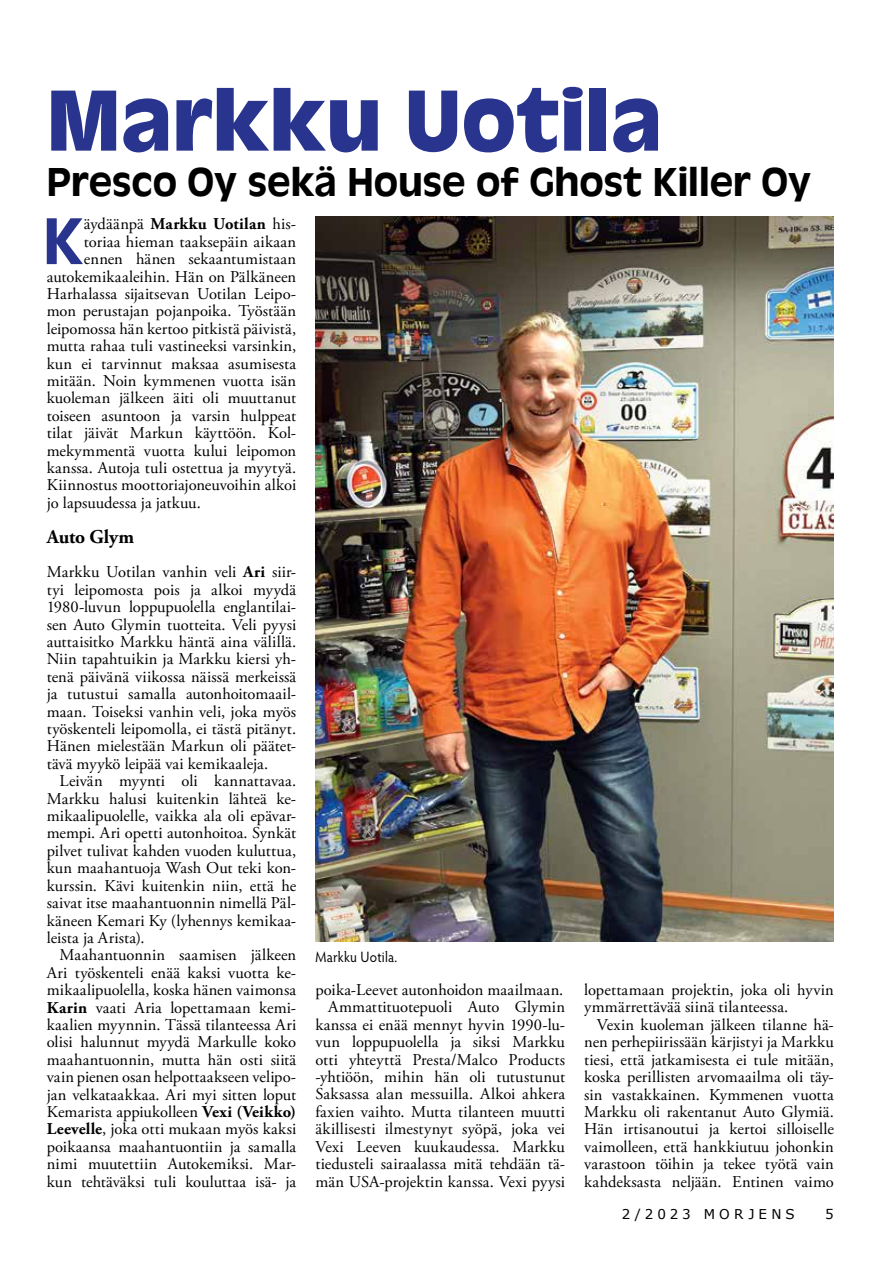
<style>
.page{position:relative;width:893px;height:1263px;background:#fff}
.page>*{position:absolute;margin:0;border:0;box-sizing:border-box;transform-origin:0 0}
.t1{font:700 90px "Antique Oli";color:#29348f}
.t2{font:500 68.7px "Antique Oli";color:#29348f}
.t3{font:500 42px "Antique Oli";color:#000}
.t4{font:700 19.5px "Adobe Garamond Pro";letter-spacing:-.005em;color:#000}
.t5{font:16.5px/17.4px "Adobe Garamond Pro";letter-spacing:.005em;color:#000;text-align:justify}
.t6{font:700 16.5px "Adobe Garamond Pro";letter-spacing:.015em;color:#000}
.t7{font:15px "Hypatia Sans Pro";letter-spacing:.015em;color:#000;scale:.9 1}
.t8{font:13.5px "Verdana";letter-spacing:.31em;color:#000}
.s1{font-weight:400}
.s2{font-weight:700}
</style>
<div class="page">
<img style="left:315px;top:217px;width:518px;height:724px">
<h1 class="t1" style="left:47px;top:70px;width:617px">Markku Uotila</h1>
<h3 class="t3" style="left:47px;top:158px;width:766px">Presco Oy sekä House of Ghost Killer Oy</h3>
<h2 class="t2" style="left:43px;top:203px;width:42px">K</h2>
<p class="t6" style="left:84px;top:214px;width:214px"><span class="s1">äydäänpä</span> Markku Uotilan <span class="s1">his-</span></p>
<p class="t5" style="left:84px;top:233px;width:214px">toriaa hieman taaksepäin aikaan</p>
<p class="t5" style="left:84px;top:251px;width:214px">ennen hänen sekaantumistaan</p>
<p class="t5" style="left:47px;top:268px;width:251px">autokemikaaleihin. Hän on Pälkäneen</p>
<p class="t5" style="left:47px;top:286px;width:251px">Harhalassa sijaitsevan Uotilan Leipo-</p>
<p class="t5" style="left:47px;top:303px;width:251px">mon perustajan pojanpoika. Työstään</p>
<p class="t5" style="left:47px;top:320px;width:251px">leipomossa hän kertoo pitkistä päivistä,</p>
<p class="t5" style="left:47px;top:338px;width:251px">mutta rahaa tuli vastineeksi varsinkin,</p>
<p class="t5" style="left:47px;top:355px;width:251px">kun ei tarvinnut maksaa asumisesta</p>
<p class="t5" style="left:47px;top:373px;width:251px">mitään. Noin kymmenen vuotta isän</p>
<p class="t5" style="left:47px;top:390px;width:251px">kuoleman jälkeen äiti oli muuttanut</p>
<p class="t5" style="left:47px;top:407px;width:251px">toiseen asuntoon ja varsin hulppeat</p>
<p class="t5" style="left:47px;top:425px;width:251px">tilat jäivät Markun käyttöön. Kol-</p>
<p class="t5" style="left:47px;top:442px;width:251px">mekymmentä vuotta kului leipomon</p>
<p class="t5" style="left:47px;top:460px;width:251px">kanssa. Autoja tuli ostettua ja myytyä.</p>
<p class="t5" style="left:47px;top:477px;width:251px">Kiinnostus moottoriajoneuvoihin alkoi</p>
<p class="t5" style="left:47px;top:494px;width:156px">jo lapsuudessa ja jatkuu.</p>
<p class="t4" style="left:47px;top:525px;width:89px">Auto Glym</p>
<p class="t5" style="left:47px;top:564px;width:251px">Markku Uotilan vanhin veli <span class="s2">Ari</span> siir&shy;tyi leipomosta pois ja alkoi myydä 1980-luvun loppupuolella englantilai&shy;sen Auto Glymin tuotteita. Veli pyysi auttaisitko Markku häntä aina välillä.<br>Niin tapahtuikin ja Markku kiersi yh&shy;tenä päivänä viikossa näissä merkeissä ja tutustui samalla autonhoitomaail&shy;maan. Toiseksi vanhin veli, joka myös työskenteli leipomolla, ei tästä pitänyt.<br>Hänen mielestään Markun oli päätet&shy;tävä myykö leipää vai kemikaaleja.</p>
<p class="t5" style="left:47px;top:773px;width:251px;text-indent:13px">Leivän myynti oli kannattavaa.<br>Markku halusi kuitenkin lähteä ke&shy;mikaalipuolelle, vaikka ala oli epävar&shy;mempi. Ari opetti autonhoitoa. Synkät pilvet tulivat kahden vuoden kuluttua, kun maahantuoja Wash Out teki kon&shy;kurssin. Kävi kuitenkin niin, että he saivat itse maahantuonnin nimellä Päl&shy;käneen Kemari Ky (lyhennys kemikaa&shy;leista ja Arista).</p>
<p class="t5" style="left:47px;top:947px;width:251px;text-indent:13px">Maahantuonnin saamisen jälkeen Ari työskenteli enää kaksi vuotta ke&shy;mikaalipuolella, koska hänen vaimonsa <span class="s2">Karin</span> vaati Aria lopettamaan kemi&shy;kaalien myynnin. Tässä tilanteessa Ari olisi halunnut myydä Markulle koko maahantuonnin, mutta hän osti siitä vain pienen osan helpottaakseen velipo&shy;jan velkataakkaa. Ari myi sitten loput Kemarista appiukolleen <span class="s2">Vexi (Veikko)<br>Leevelle</span>, joka otti mukaan myös kaksi poikaansa maahantuontiin ja samalla nimi muutettiin Autokemiksi. Mar&shy;kun tehtäväksi tuli kouluttaa isä- ja</p>
<p class="t7" style="left:315px;top:947px;width:93px">Markku Uotila.</p>
<p class="t5" style="left:315px;top:982px;width:251px;text-align:right">poika-Leevet autonhoidon maailmaan.<br>Ammattituotepuoli Auto Glymin kanssa ei enää mennyt hyvin 1990-lu&shy;vun loppupuolella ja siksi Markku otti yhteyttä Presta/Malco Products -yhtiöön, mihin hän oli tutustunut Saksassa alan messuilla. Alkoi ahkera faxien vaihto. Mutta tilanteen muutti äkillisesti ilmestynyt syöpä, joka vei Vexi Leeven kuukaudessa. Markku tiedusteli sairaalassa mitä tehdään tä&shy;män USA-projektin kanssa. Vexi pyysi</p>
<p class="t5" style="left:584px;top:982px;width:251px">lopettamaan projektin, joka oli hyvin ymmärrettävää siinä tilanteessa.</p>
<p class="t5" style="left:584px;top:1016px;width:251px;text-indent:13px">Vexin kuoleman jälkeen tilanne hä&shy;nen perhepiirissään kärjistyi ja Markku tiesi, että jatkamisesta ei tule mitään, koska perillisten arvomaailma oli täy&shy;sin vastakkainen. Kymmenen vuotta Markku oli rakentanut Auto Glymiä.<br>Hän irtisanoutui ja kertoi silloiselle vaimolleen, että hankkiutuu johonkin varastoon töihin ja tekee työtä vain kahdeksasta neljään. Entinen vaimo</p>
<p class="t8" style="left:622px;top:1205px;width:174px">2/2023 MORJENS</p>
<p class="t8" style="left:825px;top:1205px;width:10px">5</p>
</div>
